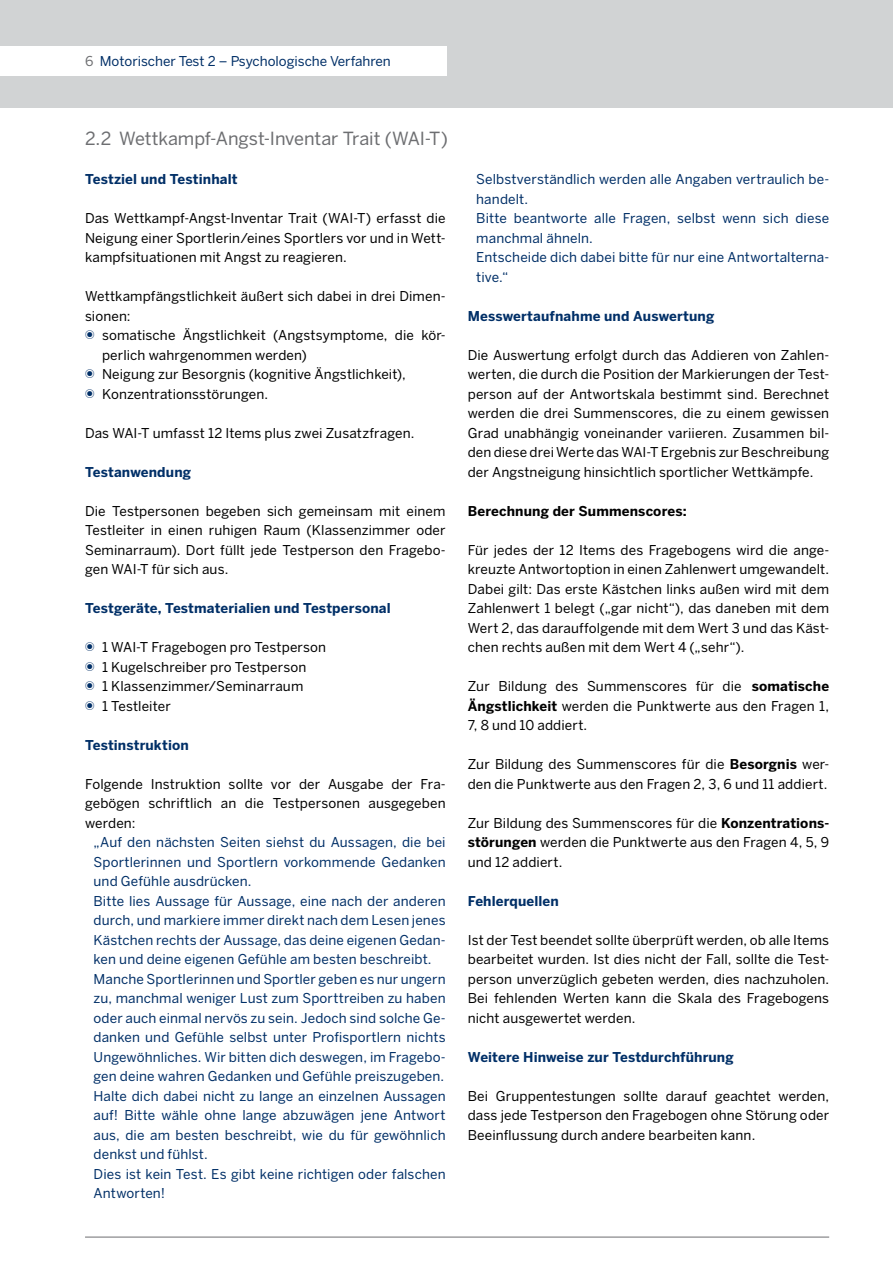
<style>
.page{position:relative;width:893px;height:1263px;background:#fff}
.page>*{position:absolute;margin:0;border:0;box-sizing:border-box;transform-origin:0 0}
.t1{font:18px "Benton Sans";letter-spacing:-.005em;color:#6d6e71}
.t2{font:13.5px/19.5px "Benton Sans";letter-spacing:.01em;color:#000;text-align:justify}
.t3{font:13.5px/19.5px "Benton Sans";letter-spacing:.01em;color:#002f67}
.t4{font:700 13.5px "Benton Sans";letter-spacing:.01em;color:#002f67}
.t5{font:700 13.5px "Benton Sans";letter-spacing:.01em;color:#000}
.s1{color:#6d6e71}
.s2{font-weight:700}
</style>
<div class="page">
<div style="left:0;top:0;width:893px;height:108px;background:#d1d3d4"></div>
<div style="left:0;top:46px;width:446px;height:29px;background:#fff"></div>
<hr style="left:85px;top:1237px;width:744px;height:1px;background:#6d6e71">
<p class="t3" style="left:85px;top:51px;width:307px"><span class="s1">6</span> Motorischer Test 2 – Psychologische Verfahren</p>
<h1 class="t1" style="left:85px;top:128px;width:364px">2.2 Wettkampf-Angst-Inventar Trait (WAI-T)</h1>
<p class="t4" style="left:85px;top:171px;width:154px">Testziel und Testinhalt</p>
<p class="t2" style="left:85px;top:208px;width:362px">Das Wettkampf-Angst-Inventar Trait (WAI-T) erfasst die Neigung einer Sportlerin/eines Sportlers vor und in Wett&shy;kampfsituationen mit Angst zu reagieren.</p>
<p class="t2" style="left:85px;top:286px;width:362px">Wettkampfängstlichkeit äußert sich dabei in drei Dimen&shy;sionen:</p>
<p class="t2" style="left:102px;top:325px;width:345px;text-align:left">somatische Ängstlichkeit (Angstsymptome, die kör&shy;perlich wahrgenommen werden)<br>Neigung zur Besorgnis (kognitive Ängstlichkeit), Konzentrationsstörungen.</p>
<p class="t2" style="left:85px;top:423px;width:331px">Das WAI-T umfasst 12 Items plus zwei Zusatzfragen.</p>
<p class="t4" style="left:85px;top:464px;width:108px">Testanwendung</p>
<p class="t2" style="left:85px;top:501px;width:362px">Die Testpersonen begeben sich gemeinsam mit einem Testleiter in einen ruhigen Raum (Klassenzimmer oder Seminarraum). Dort füllt jede Testperson den Fragebo&shy;gen WAI-T für sich aus.</p>
<p class="t4" style="left:85px;top:600px;width:307px">Testgeräte, Testmaterialien und Testpersonal</p>
<p class="t2" style="left:102px;top:637px;width:226px;text-align:left">1 WAI-T Fragebogen pro Testperson<br>1 Kugelschreiber pro Testperson<br>1 Klassenzimmer/Seminarraum<br>1 Testleiter</p>
<p class="t4" style="left:85px;top:737px;width:105px">Testinstruktion</p>
<p class="t2" style="left:85px;top:774px;width:362px">Folgende Instruktion sollte vor der Ausgabe der Fra&shy;gebögen schriftlich an die Testpersonen ausgegeben werden:</p>
<p class="t3" style="left:94px;top:832px;width:354px">„Auf den nächsten Seiten siehst du Aussagen, die bei Sportlerinnen und Sportlern vorkommende Gedanken und Gefühle ausdrücken.<br>Bitte lies Aussage für Aussage, eine nach der anderen durch, und markiere immer direkt nach dem Lesen jenes Kästchen rechts der Aussage, das deine eigenen Gedan&shy;ken und deine eigenen Gefühle am besten beschreibt.<br>Manche Sportlerinnen und Sportler geben es nur ungern zu, manchmal weniger Lust zum Sporttreiben zu haben oder auch einmal nervös zu sein. Jedoch sind solche Ge&shy;danken und Gefühle selbst unter Profisportlern nichts Ungewöhnliches. Wir bitten dich deswegen, im Fragebo&shy;gen deine wahren Gedanken und Gefühle preiszugeben.<br>Halte dich dabei nicht zu lange an einzelnen Aussagen auf! Bitte wähle ohne lange abzuwägen jene Antwort aus, die am besten beschreibt, wie du für gewöhnlich denkst und fühlst.<br>Dies ist kein Test. Es gibt keine richtigen oder falschen Antworten!</p>
<p class="t3" style="left:476px;top:169px;width:354px">Selbstverständlich werden alle Angaben vertraulich be&shy;handelt.<br>Bitte beantworte alle Fragen, selbst wenn sich diese manchmal ähneln.<br>Entscheide dich dabei bitte für nur eine Antwortalterna&shy;tive.“</p>
<p class="t4" style="left:468px;top:308px;width:248px">Messwertaufnahme und Auswertung</p>
<p class="t2" style="left:468px;top:345px;width:363px">Die Auswertung erfolgt durch das Addieren von Zahlen&shy;werten, die durch die Position der Markierungen der Test&shy;person auf der Antwortskala bestimmt sind. Berechnet werden die drei Summenscores, die zu einem gewissen Grad unabhängig voneinander variieren. Zusammen bil&shy;den diese drei Werte das WAI-T Ergebnis zur Beschreibung der Angstneigung hinsichtlich sportlicher Wettkämpfe.</p>
<p class="t5" style="left:468px;top:503px;width:220px">Berechnung der Summenscores:</p>
<p class="t2" style="left:468px;top:540px;width:363px">Für jedes der 12 Items des Fragebogens wird die ange&shy;kreuzte Antwortoption in einen Zahlenwert umgewandelt.<br>Dabei gilt: Das erste Kästchen links außen wird mit dem Zahlenwert 1 belegt („gar nicht“), das daneben mit dem Wert 2, das darauffolgende mit dem Wert 3 und das Käst&shy;chen rechts außen mit dem Wert 4 („sehr“).</p>
<p class="t2" style="left:468px;top:676px;width:363px">Zur Bildung des Summenscores für die <span class="s2">somatische Ängstlichkeit</span> werden die Punktwerte aus den Fragen 1, 7, 8 und 10 addiert.</p>
<p class="t2" style="left:468px;top:754px;width:363px">Zur Bildung des Summenscores für die <span class="s2">Besorgnis</span> wer&shy;den die Punktwerte aus den Fragen 2, 3, 6 und 11 addiert.</p>
<p class="t2" style="left:468px;top:813px;width:363px">Zur Bildung des Summenscores für die <span class="s2">Konzentrations&shy;störungen</span> werden die Punktwerte aus den Fragen 4, 5, 9 und 12 addiert.</p>
<p class="t4" style="left:468px;top:893px;width:93px">Fehlerquellen</p>
<p class="t2" style="left:468px;top:930px;width:363px">Ist der Test beendet sollte überprüft werden, ob alle Items bearbeitet wurden. Ist dies nicht der Fall, sollte die Test&shy;person unverzüglich gebeten werden, dies nachzuholen.<br>Bei fehlenden Werten kann die Skala des Fragebogens nicht ausgewertet werden.</p>
<p class="t4" style="left:468px;top:1049px;width:267px">Weitere Hinweise zur Testdurchführung</p>
<p class="t2" style="left:468px;top:1086px;width:363px">Bei Gruppentestungen sollte darauf geachtet werden, dass jede Testperson den Fragebogen ohne Störung oder Beeinflussung durch andere bearbeiten kann.</p>
</div>
